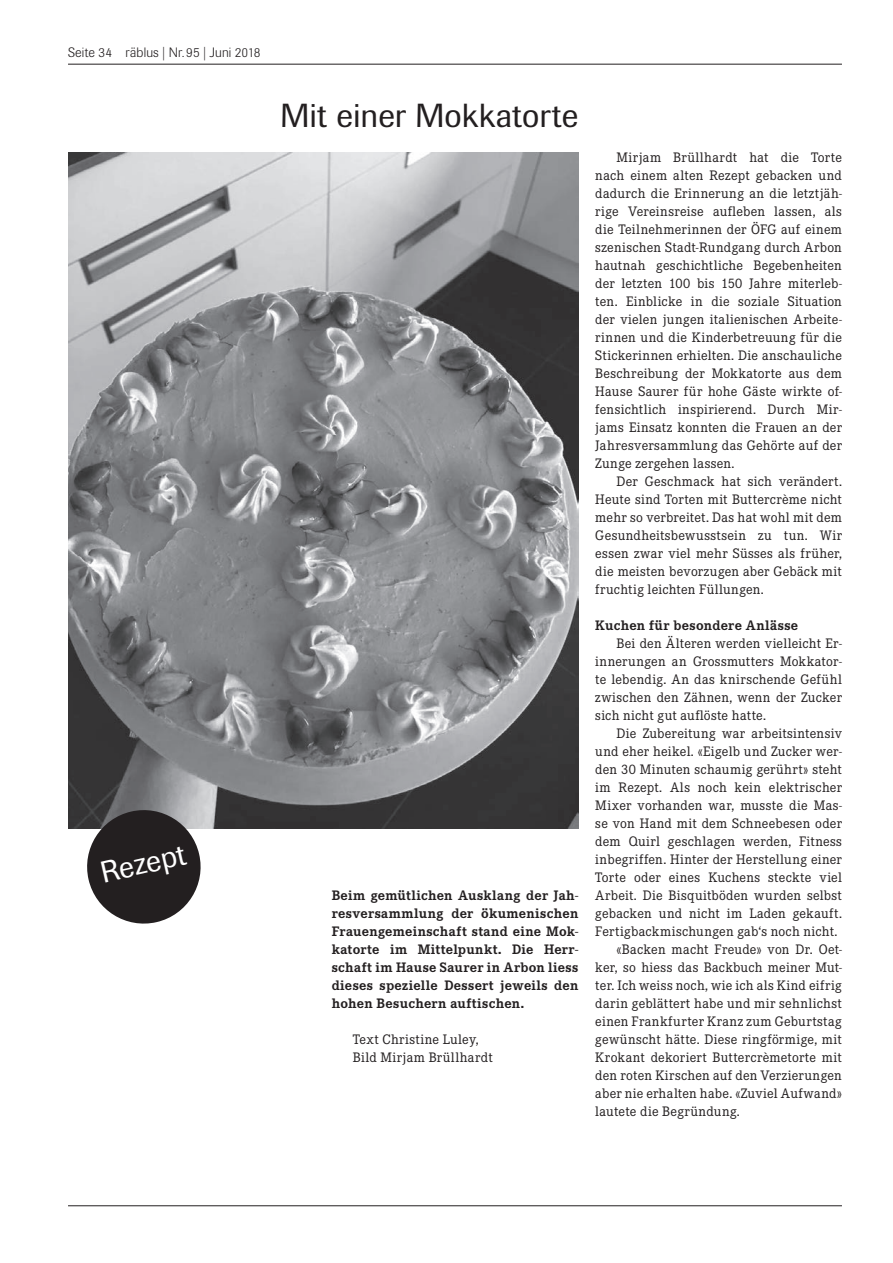
<style>
.page{position:relative;width:893px;height:1263px;background:#fff}
.page>*{position:absolute;margin:0;border:0;box-sizing:border-box;transform-origin:0 0}
.t1{font:33px "Imago";letter-spacing:.005em;color:#231f20}
.t2{font:30px "Imago";color:#fff}
.t3{font:13.5px/18px "Corporate EBQ";letter-spacing:.015em;color:#231f20;text-align:justify}
.t4{font:700 13.5px/18px "Corporate EBQ";letter-spacing:.025em;color:#231f20;text-align:justify}
.t5{font:13.5px/18px "Corporate EBQ";letter-spacing:.035em;color:#231f20}
.t6{font:300 13.5px "Imago";letter-spacing:.01em;color:#231f20}
</style>
<div class="page">
<hr style="left:68px;top:64px;width:774px;height:1px;background:#231f20">
<hr style="left:68px;top:1205px;width:774px;height:1px;background:#231f20">
<img style="left:68px;top:152px;width:510px;height:676px">
<svg style="left:82px;top:804px;width:124px;height:120px"></svg>
<p class="t6" style="left:68px;top:45px;width:194px">Seite 34 räblus | Nr.95 | Juni 2018</p>
<h2 class="t2" style="left:97px;top:856px;width:88px;rotate:-13deg">Rezept</h2>
<h1 class="t1" style="left:281px;top:96px;width:299px">Mit einer Mokkatorte</h1>
<p class="t4" style="left:332px;top:886px;width:248px">Beim gemütlichen Ausklang der Jah&shy;resversammlung der ökumenischen Frauengemeinschaft stand eine Mok&shy;katorte im Mittelpunkt. Die Herr&shy;schaft im Hause Saurer in Arbon liess dieses spezielle Dessert jeweils den hohen Besuchern auftischen.</p>
<p class="t5" style="left:353px;top:1030px;width:141px">Text Christine Luley,<br>Bild Mirjam Brüllhardt</p>
<p class="t3" style="left:595px;top:148px;width:248px;text-indent:21px">Mirjam Brüllhardt hat die Torte nach einem alten Rezept gebacken und dadurch die Erinnerung an die letztjäh&shy;rige Vereinsreise aufleben lassen, als die Teilnehmerinnen der ÖFG auf einem szenischen Stadt-Rundgang durch Arbon hautnah geschichtliche Begebenheiten der letzten 100 bis 150 Jahre miterleb&shy;ten. Einblicke in die soziale Situation der vielen jungen italienischen Arbeite&shy;rinnen und die Kinderbetreuung für die Stickerinnen erhielten. Die anschauliche Beschreibung der Mokkatorte aus dem Hause Saurer für hohe Gäste wirkte of&shy;fensichtlich inspirierend. Durch Mir&shy;jams Einsatz konnten die Frauen an der Jahresversammlung das Gehörte auf der Zunge zergehen lassen.</p>
<p class="t3" style="left:595px;top:472px;width:248px;text-indent:21px">Der Geschmack hat sich verändert.<br>Heute sind Torten mit Buttercrème nicht mehr so verbreitet. Das hat wohl mit dem Gesundheitsbewusstsein zu tun. Wir essen zwar viel mehr Süsses als früher, die meisten bevorzugen aber Gebäck mit fruchtig leichten Füllungen.</p>
<p class="t4" style="left:595px;top:616px;width:204px">Kuchen für besondere Anlässe</p>
<p class="t3" style="left:595px;top:634px;width:248px;text-indent:21px">Bei den Älteren werden vielleicht Er&shy;innerungen an Grossmutters Mokkator&shy;te lebendig. An das knirschende Gefühl zwischen den Zähnen, wenn der Zucker sich nicht gut auflöste hatte.</p>
<p class="t3" style="left:617px;top:724px;width:227px">Die Zubereitung war arbeitsintensiv</p>
<p class="t3" style="left:595px;top:742px;width:248px">und eher heikel. «Eigelb und Zucker wer-</p>
<p class="t3" style="left:595px;top:760px;width:248px">den 30 Minuten schaumig gerührt» steht</p>
<p class="t3" style="left:595px;top:778px;width:248px">im Rezept. Als noch kein elektrischer</p>
<p class="t3" style="left:595px;top:796px;width:248px">Mixer vorhanden war, musste die Mas-</p>
<p class="t3" style="left:595px;top:814px;width:248px">se von Hand mit dem Schneebesen oder</p>
<p class="t3" style="left:595px;top:832px;width:248px">dem Quirl geschlagen werden, Fitness</p>
<p class="t3" style="left:595px;top:850px;width:248px">inbegriffen. Hinter der Herstellung einer</p>
<p class="t3" style="left:595px;top:868px;width:248px">Torte oder eines Kuchens steckte viel</p>
<p class="t3" style="left:595px;top:886px;width:248px">Arbeit. Die Bisquitböden wurden selbst</p>
<p class="t3" style="left:595px;top:904px;width:248px">gebacken und nicht im Laden gekauft.</p>
<p class="t3" style="left:595px;top:922px;width:244px">Fertigbackmischungen gab‘s noch nicht.</p>
<p class="t3" style="left:617px;top:940px;width:227px">«Backen macht Freude» von Dr. Oet-</p>
<p class="t3" style="left:595px;top:958px;width:248px">ker, so hiess das Backbuch meiner Mut-</p>
<p class="t3" style="left:595px;top:976px;width:248px">ter. Ich weiss noch, wie ich als Kind eifrig</p>
<p class="t3" style="left:595px;top:994px;width:248px">darin geblättert habe und mir sehnlichst</p>
<p class="t5" style="left:595px;top:1012px;width:248px">einen Frankfurter Kranz zum Geburtstag</p>
<p class="t3" style="left:595px;top:1030px;width:248px">gewünscht hätte. Diese ringförmige, mit</p>
<p class="t3" style="left:595px;top:1048px;width:248px">Krokant dekoriert Buttercrèmetorte mit</p>
<p class="t3" style="left:595px;top:1066px;width:248px">den roten Kirschen auf den Verzierungen</p>
<p class="t3" style="left:595px;top:1084px;width:248px">aber nie erhalten habe. «Zuviel Aufwand»</p>
<p class="t3" style="left:595px;top:1102px;width:146px">lautete die Begründung.</p>
</div>
